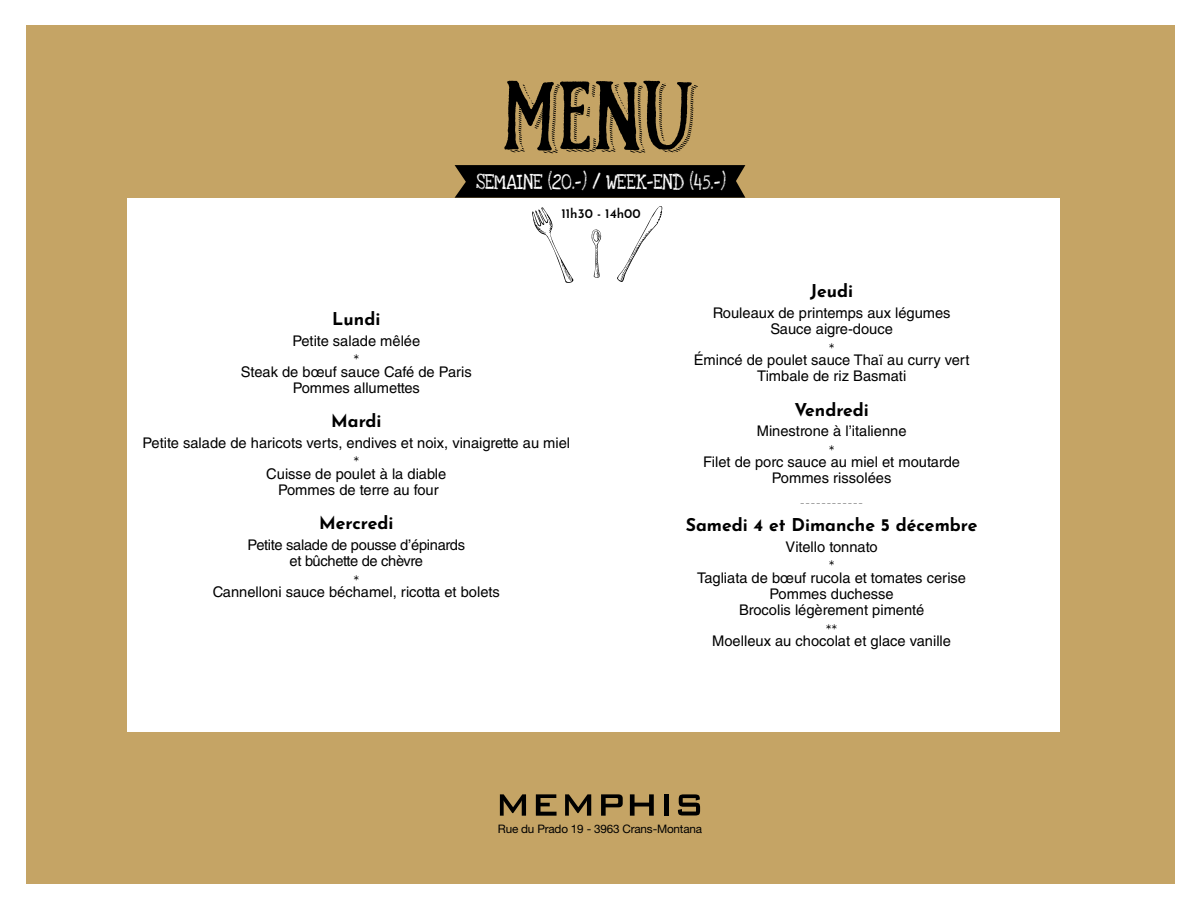
<style>
.page{position:relative;width:1200px;height:900px;background:#fff}
.page>*{position:absolute;margin:0;border:0;box-sizing:border-box;transform-origin:0 0}
.t1{font:100 17.55px/24.5px "Josefin Sans";color:#000;text-align:center}
.t2{font:15.9px "Love Ya Like A Sister";letter-spacing:-.02em;color:#fff;scale:.85 1}
.t3{font:14.7px/16.2px "Helvetica LT Std";color:#000;text-align:center}
.t4{font:14.7px/16.2px "Helvetica LT Std";letter-spacing:-.02em;color:#000;text-align:center}
.t5{font:100 13.05px "Josefin Sans";color:#000}
.t6{font:11.7px "Helvetica Neue LT Std";letter-spacing:-.015em;color:#000}
.s1{font-size:16.35px}
</style>
<div class="page">
<div style="left:26px;top:26px;width:1148px;height:858px;background:#c5a465"></div>
<div style="left:128px;top:198px;width:932px;height:534px;background:#fff"></div>
<svg style="left:504px;top:81px;width:194px;height:72px"></svg>
<svg style="left:532px;top:207px;width:42px;height:76px"></svg>
<svg style="left:591px;top:229px;width:10px;height:49px"></svg>
<svg style="left:617px;top:206px;width:46px;height:76px"></svg>
<svg style="left:500px;top:794px;width:26px;height:22px"></svg>
<svg style="left:536px;top:794px;width:21px;height:22px"></svg>
<svg style="left:565px;top:794px;width:26px;height:22px"></svg>
<svg style="left:601px;top:794px;width:22px;height:22px"></svg>
<svg style="left:630px;top:794px;width:24px;height:22px"></svg>
<div style="left:664px;top:794px;width:5px;height:22px;background:#000"></div>
<svg style="left:678px;top:794px;width:22px;height:22px"></svg>
<svg style="left:455px;top:165px;width:290px;height:33px;background:#080704"></svg>
<p class="t2" style="left:476px;top:169px;width:295px"><span class="s1">S</span>EMAINE (20.-) / <span class="s1">W</span>EEK-END (45.-)</p>
<p class="t5" style="left:562px;top:203px;width:81px">11h30 - 14h00</p>
<p class="t1" style="left:332px;top:305px;width:50px">Lundi</p>
<p class="t3" style="left:292px;top:332px;width:129px">Petite salade mêlée</p>
<p class="t1" style="left:353px;top:348px;width:7px">*</p>
<p class="t3" style="left:241px;top:363px;width:233px">Steak de bœuf sauce Café de Paris<br>Pommes allumettes</p>
<p class="t1" style="left:331px;top:407px;width:52px">Mardi</p>
<p class="t3" style="left:143px;top:435px;width:429px">Petite salade de haricots verts, endives et noix, vinaigrette au miel</p>
<p class="t1" style="left:353px;top:450px;width:7px">*</p>
<p class="t3" style="left:266px;top:465px;width:182px">Cuisse de poulet à la diable<br>Pommes de terre au four</p>
<p class="t1" style="left:319px;top:509px;width:76px">Mercredi</p>
<p class="t4" style="left:248px;top:537px;width:219px">Petite salade de pousse d’épinards et bûchette de chèvre</p>
<p class="t1" style="left:353px;top:568px;width:7px">*</p>
<p class="t3" style="left:213px;top:584px;width:289px">Cannelloni sauce béchamel, ricotta et bolets</p>
<p class="t1" style="left:810px;top:278px;width:45px">Jeudi</p>
<p class="t3" style="left:713px;top:305px;width:239px">Rouleaux de printemps aux légumes<br>Sauce aigre-douce</p>
<p class="t1" style="left:829px;top:336px;width:7px">*</p>
<p class="t3" style="left:694px;top:352px;width:277px">Émincé de poulet sauce Thaï au curry vert<br>Timbale de riz Basmati</p>
<p class="t1" style="left:794px;top:396px;width:76px">Vendredi</p>
<p class="t3" style="left:757px;top:423px;width:151px">Minestrone à l’italienne</p>
<p class="t1" style="left:829px;top:438px;width:7px">*</p>
<p class="t3" style="left:703px;top:454px;width:258px">Filet de porc sauce au miel et moutarde<br>Pommes rissolées</p>
<p class="t1" style="left:686px;top:487px;width:293px">------------<br>Samedi 4 et Dimanche 5 décembre</p>
<p class="t3" style="left:786px;top:538px;width:94px">Vitello tonnato</p>
<p class="t1" style="left:829px;top:554px;width:7px">*</p>
<p class="t3" style="left:697px;top:569px;width:270px">Tagliata de bœuf rucola et tomates cerise<br>Pommes duchesse<br>Brocolis légèrement pimenté</p>
<p class="t1" style="left:826px;top:617px;width:13px">**</p>
<p class="t3" style="left:712px;top:632px;width:240px">Moelleux au chocolat et glace vanille</p>
<p class="t6" style="left:498px;top:822px;width:206px">Rue du Prado 19 - 3963 Crans-Montana</p>
</div>
